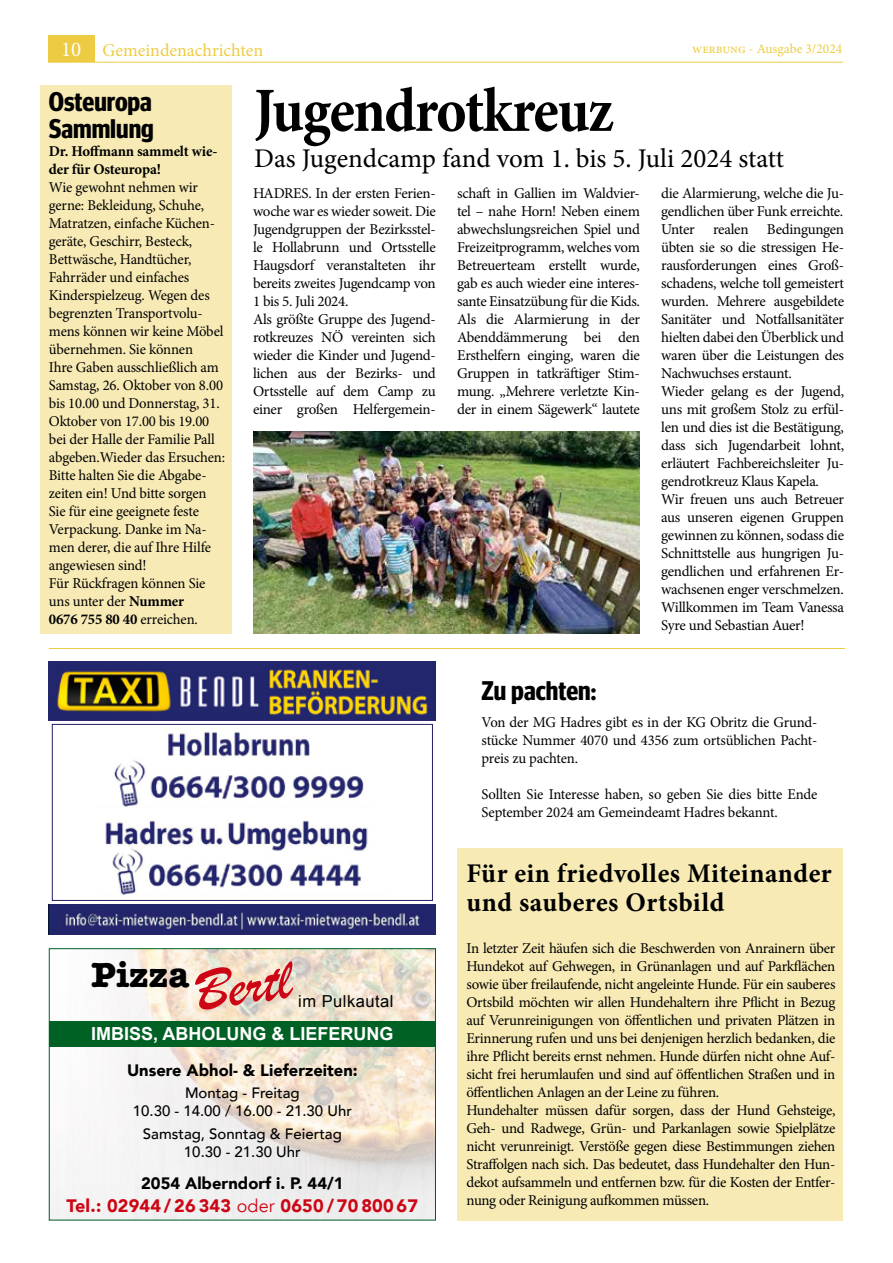
<style>
.page{position:relative;width:893px;height:1263px;background:#fff}
.page>*{position:absolute;margin:0;border:0;box-sizing:border-box;transform-origin:0 0}
.t1{font:700 63px "Minion Pro";letter-spacing:-.025em;color:#000;scale:.92 1}
.t2{font:60px "Brush Script";color:#cd0615}
.t3{font:700 36px "American Typewriter";color:#000}
.t4{font:700 27px/28.5px "Minion Pro";letter-spacing:.02em;color:#000}
.t5{font:27px "Minion Pro";letter-spacing:-.01em;color:#000}
.t6{font:700 condensed 27px/27px "BB Titel";color:#000}
.t7{font:900 18px "Avenir";letter-spacing:.01em;color:#cd0615}
.t8{font:700 18px "Arial";color:#fff}
.t9{font:18px "Minion Pro";color:#edcc43}
.t10{font:900 16.5px "Avenir";color:#000}
.t11{font:16.5px "Arial";letter-spacing:.03em;color:#000}
.t12{font:15px/18px "Minion Pro";letter-spacing:-.02em;color:#000}
.t13{font:500 15px/18px "Avenir";color:#000;text-align:center}
.t14{font:700 15px/18px "Minion Pro";letter-spacing:-.01em;color:#000}
.t15{font:13.5px "Minion Pro";color:#edcc43}
.s1{font-size:21px;color:#fff}
.s2{font-weight:700}
.s3{font-weight:400}
</style>
<div class="page">
<div style="left:40px;top:85px;width:192px;height:549px;background:#f7eab4"></div>
<div style="left:48px;top:35px;width:47px;height:27px;background:#edcc43"></div>
<hr style="left:48px;top:62px;width:795px;height:1px;background:#edcc43">
<div style="left:457px;top:848px;width:386px;height:372px;background:#f7eab4"></div>
<hr style="left:49px;top:648px;width:796px;height:1px;background:#edcc43">
<img style="left:49px;top:905px;width:387px;height:29px">
<img style="left:49px;top:662px;width:387px;height:59px">
<img style="left:114px;top:731px;width:250px;height:76px">
<img style="left:105px;top:820px;width:263px;height:75px">
<div style="left:52px;top:724px;width:381px;height:177px;border:1px solid #241e63"></div>
<img style="left:51px;top:950px;width:383px;height:268px">
<div style="left:49px;top:1021px;width:387px;height:25px;background:#006124"></div>
<div style="left:49px;top:948px;width:387px;height:272px;border:1px solid #006124"></div>
<img style="left:253px;top:432px;width:387px;height:202px">
<p class="t9" style="left:61px;top:38px;width:204px"><span class="s1">10</span> Gemeindenachrichten</p>
<p class="t15" style="left:692px;top:39px;width:152px">werbung - Ausgabe 3/2024</p>
<h3 class="t6" style="left:49px;top:87px;width:107px">Osteuropa<br>Sammlung</h3>
<p class="t14" style="left:49px;top:142px;width:170px">Dr. Hoffmann sammelt wie&shy;der für Osteuropa!</p>
<p class="t12" style="left:49px;top:178px;width:178px">Wie gewohnt nehmen wir gerne: Bekleidung, Schuhe,<br>Matratzen, einfache Küchen&shy;geräte, Geschirr, Besteck,<br>Bettwäsche, Handtücher,<br>Fahrräder und einfaches<br>Kinderspielzeug. Wegen des begrenzten Transportvolu&shy;mens können wir keine Möbel übernehmen. Sie können<br>Ihre Gaben ausschließlich am<br>Samstag, 26. Oktober von 8.00 bis 10.00 und Donnerstag, 31.<br>Oktober von 17.00 bis 19.00 bei der Halle der Familie Pall abgeben.Wieder das Ersuchen:<br>Bitte halten Sie die Abgabe&shy;zeiten ein! Und bitte sorgen<br>Sie für eine geeignete feste<br>Verpackung. Danke im Na&shy;men derer, die auf Ihre Hilfe angewiesen sind!<br>Für Rückfragen können Sie uns unter der <span class="s2">Nummer<br>0676 755 80 40</span> erreichen.</p>
<h1 class="t1" style="left:254px;top:66px;width:393px">Jugendrotkreuz</h1>
<h3 class="t5" style="left:254px;top:140px;width:532px">Das Jugendcamp fand vom 1. bis 5. Juli 2024 statt</h3>
<p class="t12" style="left:253px;top:184px;width:184px">HADRES. In der ersten Ferien&shy;woche war es wieder soweit. Die<br>Jugendgruppen der Bezirksstel&shy;le Hollabrunn und Ortsstelle<br>Haugsdorf veranstalteten ihr bereits zweites Jugendcamp von<br>1 bis 5. Juli 2024.<br>Als größte Gruppe des Jugend&shy;rotkreuzes NÖ vereinten sich wieder die Kinder und Jugend&shy;lichen aus der Bezirks- und<br>Ortsstelle auf dem Camp zu einer großen Helfergemein-</p>
<p class="t12" style="left:457px;top:184px;width:184px;text-align:justify">schaft in Gallien im Waldvier&shy;tel – nahe Horn! Neben einem abwechslungsreichen Spiel und Freizeitprogramm, welches vom Betreuerteam erstellt wurde, gab es auch wieder eine interes&shy;sante Einsatzübung für die Kids.<br>Als die Alarmierung in der Abenddämmerung bei den Ersthelfern einging, waren die Gruppen in tatkräftiger Stim&shy;mung. „Mehrere verletzte Kin&shy;der in einem Sägewerk“ lautete</p>
<p class="t12" style="left:661px;top:184px;width:184px">die Alarmierung, welche die Ju&shy;gendlichen über Funk erreichte.<br>Unter realen Bedingungen übten sie so die stressigen He&shy;rausforderungen eines Groß&shy;schadens, welche toll gemeistert wurden. Mehrere ausgebildete<br>Sanitäter und Notfallsanitäter hielten dabei den Überblick und waren über die Leistungen des<br>Nachwuchses erstaunt.<br>Wieder gelang es der Jugend, uns mit großem Stolz zu erfül&shy;len und dies ist die Bestätigung, dass sich Jugendarbeit lohnt, erläutert Fachbereichsleiter Ju&shy;gendrotkreuz Klaus Kapela.<br>Wir freuen uns auch Betreuer aus unseren eigenen Gruppen gewinnen zu können, sodass die<br>Schnittstelle aus hungrigen Ju&shy;gendlichen und erfahrenen Er&shy;wachsenen enger verschmelzen.<br>Willkommen im Team Vanessa<br>Syre und Sebastian Auer!</p>
<h3 class="t6" style="left:482px;top:676px;width:116px">Zu pachten:</h3>
<p class="t12" style="left:482px;top:713px;width:337px;text-align:justify">Von der MG Hadres gibt es in der KG Obritz die Grund&shy;stücke Nummer 4070 und 4356 zum ortsüblichen Pacht&shy;preis zu pachten.</p>
<p class="t12" style="left:482px;top:785px;width:337px">Sollten Sie Interesse haben, so geben Sie dies bitte Ende<br>September 2024 am Gemeindeamt Hadres bekannt.</p>
<h3 class="t3" style="left:91px;top:943px;width:100px">Pizza</h3>
<h2 class="t2" style="left:189px;top:952px;width:98px;rotate:-8deg">Bertl</h2>
<p class="t11" style="left:298px;top:990px;width:97px">im Pulkautal</p>
<p class="t8" style="left:91px;top:1022px;width:304px">IMBISS, ABHOLUNG &amp; LIEFERUNG</p>
<p class="t10" style="left:127px;top:1056px;width:232px">Unsere Abhol- &amp; Lieferzeiten:</p>
<p class="t13" style="left:133px;top:1083px;width:221px">Montag - Freitag<br>10.30 - 14.00 / 16.00 - 21.30 Uhr</p>
<p class="t13" style="left:143px;top:1124px;width:200px">Samstag, Sonntag &amp; Feiertag<br>10.30 - 21.30 Uhr</p>
<p class="t10" style="left:141px;top:1169px;width:204px">2054 Alberndorf i. P. 44/1</p>
<p class="t7" style="left:67px;top:1190px;width:353px">Tel.: 02944 / 26 343 <span class="s3">oder</span> 0650 / 70 800 67</p>
<h3 class="t4" style="left:466px;top:859px;width:367px">Für ein friedvolles Miteinander und sauberes Ortsbild</h3>
<p class="t12" style="left:466px;top:939px;width:370px">In letzter Zeit häufen sich die Beschwerden von Anrainern über Hundekot auf Gehwegen, in Grünanlagen und auf Parkflächen sowie über freilaufende, nicht angeleinte Hunde. Für ein sauberes Ortsbild möchten wir allen Hundehaltern ihre Pflicht in Bezug auf Verunreinigungen von öffentlichen und privaten Plätzen in Erinnerung rufen und uns bei denjenigen herzlich bedanken, die ihre Pflicht bereits ernst nehmen. Hunde dürfen nicht ohne Auf&shy;sicht frei herumlaufen und sind auf öffentlichen Straßen und in öffentlichen Anlagen an der Leine zu führen.<br>Hundehalter müssen dafür sorgen, dass der Hund Gehsteige, Geh- und Radwege, Grün- und Parkanlagen sowie Spielplätze nicht verunreinigt. Verstöße gegen diese Bestimmungen ziehen Straffolgen nach sich. Das bedeutet, dass Hundehalter den Hun&shy;dekot aufsammeln und entfernen bzw. für die Kosten der Entfer&shy;nung oder Reinigung aufkommen müssen.</p>
</div>
